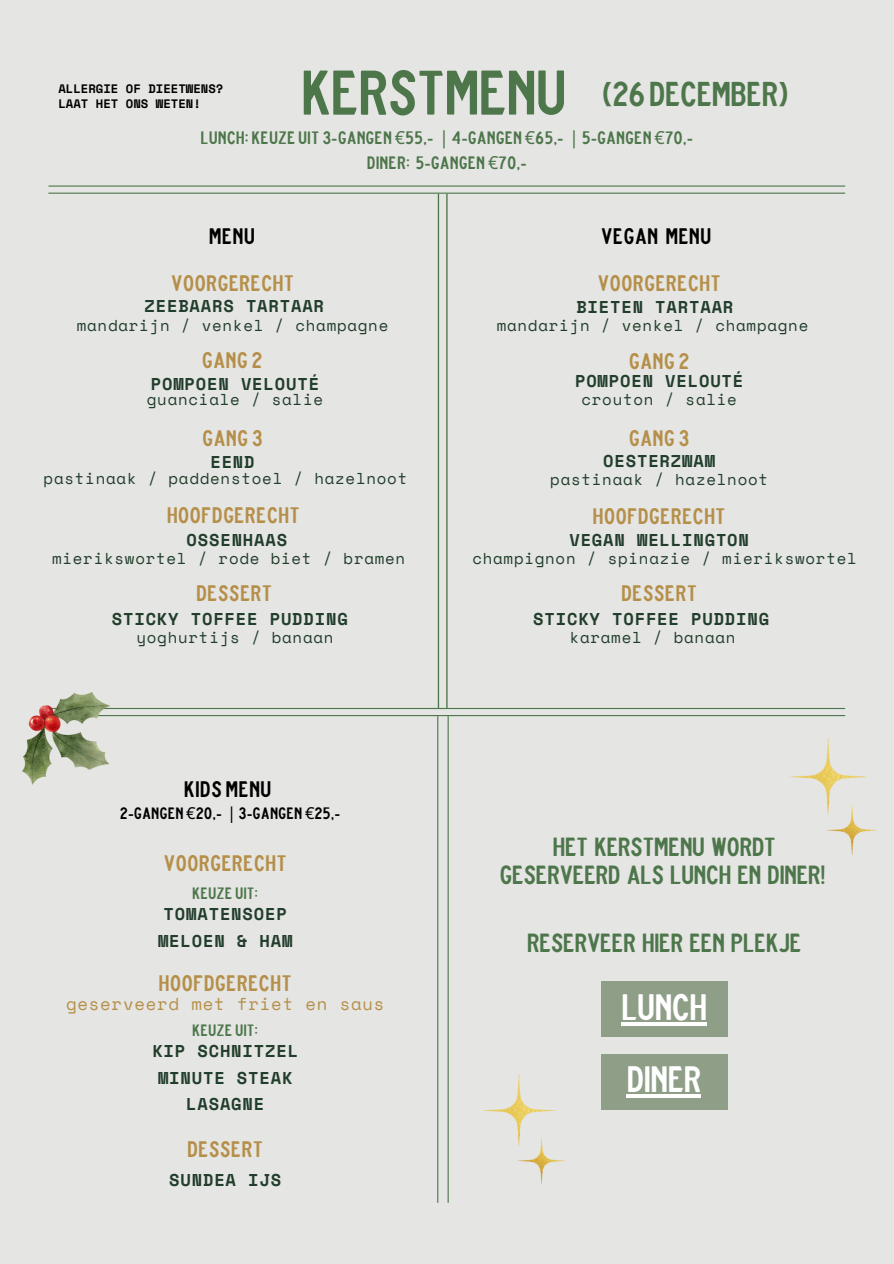
<style>
.page{position:relative;width:894px;height:1264px;background:#fff}
.page>*{position:absolute;margin:0;border:0;box-sizing:border-box;transform-origin:0 0}
.t1{font:63px "Jandus Road";color:#4d764b}
.t2{font:36.75px "Jandus Road";color:#fff}
.t3{font:34.5px "Jandus Road";color:#4d764b}
.t4{font:26.25px/28.2px "Jandus Road";color:#4d764b;text-align:center}
.t5{font:22.5px "Jandus Road";color:#b58f49}
.t6{font:22.5px "Jandus Road";color:#000}
.t7{font:18px "Jandus Road";color:#4d764b}
.t8{font:17.25px "Space Mono";letter-spacing:.05em;color:#b58f49}
.t9{font:700 17.1px "Space Mono";letter-spacing:.05em;color:#213d2b}
.t10{font:16.5px "Jandus Road";color:#000}
.t11{font:16.5px "Jandus Road";color:#4d764b}
.t12{font:15.75px "Space Mono";letter-spacing:.05em;color:#213d2b}
.t13{font:700 12.3px "Space Mono";color:#000}
.s1{font-family:"Noto Sans"}
</style>
<div class="page">
<div style="left:0;top:0;width:893px;height:1263px;background:#e5e5e3"></div>
<hr style="left:48px;top:193px;width:796px;height:1px;background:#4d764b">
<hr style="left:48px;top:185px;width:796px;height:2px;background:#4d764b">
<hr style="left:48px;top:715px;width:796px;height:1px;background:#4d764b">
<hr style="left:48px;top:708px;width:796px;height:1px;background:#4d764b">
<hr style="left:437px;top:194px;width:2px;height:514px;background:#4d764b">
<hr style="left:446px;top:194px;width:1px;height:514px;background:#4d764b">
<img style="left:789px;top:738px;width:87px;height:117px">
<img style="left:482px;top:1074px;width:83px;height:110px">
<hr style="left:437px;top:716px;width:1px;height:486px;background:#4d764b">
<hr style="left:447px;top:716px;width:1px;height:486px;background:#4d764b">
<div style="left:601px;top:981px;width:126px;height:56px;background:#8f9e87"></div>
<div style="left:601px;top:1053px;width:126px;height:56px;background:#8f9e87"></div>
<hr style="left:621px;top:1022px;width:85px;height:3px;background:#fff">
<hr style="left:626px;top:1094px;width:74px;height:4px;background:#fff">
<img style="left:22px;top:692px;width:89px;height:92px">
<p class="t13" style="left:58px;top:80px;width:166px">ALLERGIE OF DIEETWENS?</p>
<p class="t13" style="left:58px;top:94px;width:144px">LAAT HET ONS WETEN!</p>
<h6 class="t1" style="left:300px;top:67px;width:262px">KERSTMENU</h6>
<h2 class="t3" style="left:601px;top:79px;width:188px">(26DECEMBER)</h2>
<h5 class="t7" style="left:200px;top:131px;width:494px">LUNCH:KEUZE UIT 3-GANGEN <span class="s1">€</span>55,- <span class="s1">|</span>4-GANGEN <span class="s1">€</span>65,- <span class="s1">|</span>5-GANGEN <span class="s1">€</span>70,-</h5>
<h6 class="t7" style="left:367px;top:155px;width:161px">DINER: 5-GANGEN <span class="s1">€</span>70,-</h6>
<h5 class="t6" style="left:209px;top:227px;width:45px">MENU</h5>
<h5 class="t6" style="left:600px;top:227px;width:110px">VEGAN MENU</h5>
<h5 class="t5" style="left:171px;top:273px;width:125px">VOORGERECHT</h5>
<h6 class="t5" style="left:597px;top:274px;width:125px">VOORGERECHT</h6>
<p class="t9" style="left:144px;top:293px;width:181px">ZEEBAARS TARTAAR</p>
<h4 class="t9" style="left:576px;top:294px;width:158px">BIETEN TARTAAR</h4>
<p class="t12" style="left:77px;top:313px;width:313px">mandarijn / venkel / champagne</p>
<h3 class="t12" style="left:496px;top:313px;width:313px">mandarijn / venkel / champagne</h3>
<h6 class="t5" style="left:202px;top:351px;width:62px">GANG 2</h6>
<p class="t5" style="left:628px;top:351px;width:62px">GANG 2</p>
<h4 class="t9" style="left:151px;top:371px;width:170px">POMPOEN VELOUTÉ</h4>
<h6 class="t9" style="left:575px;top:368px;width:170px">POMPOEN VELOUTÉ</h6>
<h5 class="t12" style="left:147px;top:387px;width:178px">guanciale / salie</h5>
<p class="t12" style="left:581px;top:388px;width:157px">crouton / salie</p>
<h4 class="t5" style="left:202px;top:428px;width:62px">GANG 3</h4>
<h6 class="t5" style="left:628px;top:429px;width:62px">GANG 3</h6>
<p class="t9" style="left:210px;top:448px;width:46px">EEND</p>
<p class="t9" style="left:603px;top:447px;width:113px">OESTERZWAM</p>
<h5 class="t12" style="left:44px;top:466px;width:365px">pastinaak / paddenstoel / hazelnoot</h5>
<h2 class="t12" style="left:550px;top:467px;width:219px">pastinaak / hazelnoot</h2>
<p class="t5" style="left:167px;top:506px;width:135px">HOOFDGERECHT</p>
<h4 class="t5" style="left:592px;top:507px;width:135px">HOOFDGERECHT</h4>
<h6 class="t9" style="left:186px;top:526px;width:102px">OSSENHAAS</h6>
<p class="t9" style="left:569px;top:527px;width:181px">VEGAN WELLINGTON</p>
<h6 class="t12" style="left:52px;top:546px;width:354px">mierikswortel / rode biet / bramen</h6>
<h6 class="t12" style="left:472px;top:546px;width:386px">champignon / spinazie / mierikswortel</h6>
<h6 class="t5" style="left:196px;top:583px;width:78px">DESSERT</h6>
<p class="t5" style="left:621px;top:584px;width:78px">DESSERT</p>
<p class="t9" style="left:112px;top:605px;width:237px">STICKY TOFFEE PUDDING</p>
<h5 class="t9" style="left:533px;top:606px;width:237px">STICKY TOFFEE PUDDING</h5>
<p class="t12" style="left:136px;top:625px;width:198px">yoghurtijs / banaan</p>
<p class="t12" style="left:569px;top:625px;width:167px">karamel / banaan</p>
<p class="t6" style="left:184px;top:780px;width:87px">KIDS MENU</p>
<h6 class="t10" style="left:120px;top:806px;width:222px">2-GANGEN <span class="s1">€</span>20,- <span class="s1">|</span>3-GANGEN <span class="s1">€</span>25,-</h6>
<p class="t5" style="left:163px;top:853px;width:123px">VOORGERECHT</p>
<p class="t11" style="left:192px;top:886px;width:67px">KEUZE UIT:</p>
<h5 class="t9" style="left:164px;top:900px;width:125px">TOMATENSOEP</h5>
<h4 class="t9" style="left:158px;top:928px;width:136px">MELOEN &amp; HAM</h4>
<p class="t5" style="left:158px;top:973px;width:133px">HOOFDGERECHT</p>
<h3 class="t8" style="left:66px;top:990px;width:320px">geserveerd met friet en saus</h3>
<p class="t11" style="left:192px;top:1023px;width:67px">KEUZE UIT:</p>
<h5 class="t9" style="left:152px;top:1037px;width:147px">KIP SCHNITZEL</h5>
<h4 class="t9" style="left:158px;top:1065px;width:136px">MINUTE STEAK</h4>
<h6 class="t9" style="left:186px;top:1090px;width:80px">LASAGNE</h6>
<p class="t5" style="left:187px;top:1139px;width:76px">DESSERT</p>
<h6 class="t9" style="left:169px;top:1166px;width:113px">SUNDEA IJS</h6>
<h6 class="t4" style="left:499px;top:834px;width:328px">HET KERSTMENU WORDT<br>GESERVEERD ALS LUNCH EN DINER!</h6>
<p class="t4" style="left:526px;top:930px;width:273px">RESERVEER HIER EEN PLEKJE</p>
<h6 class="t2" style="left:621px;top:992px;width:84px">LUNCH</h6>
<h5 class="t2" style="left:626px;top:1064px;width:73px">DINER</h5>
</div>
